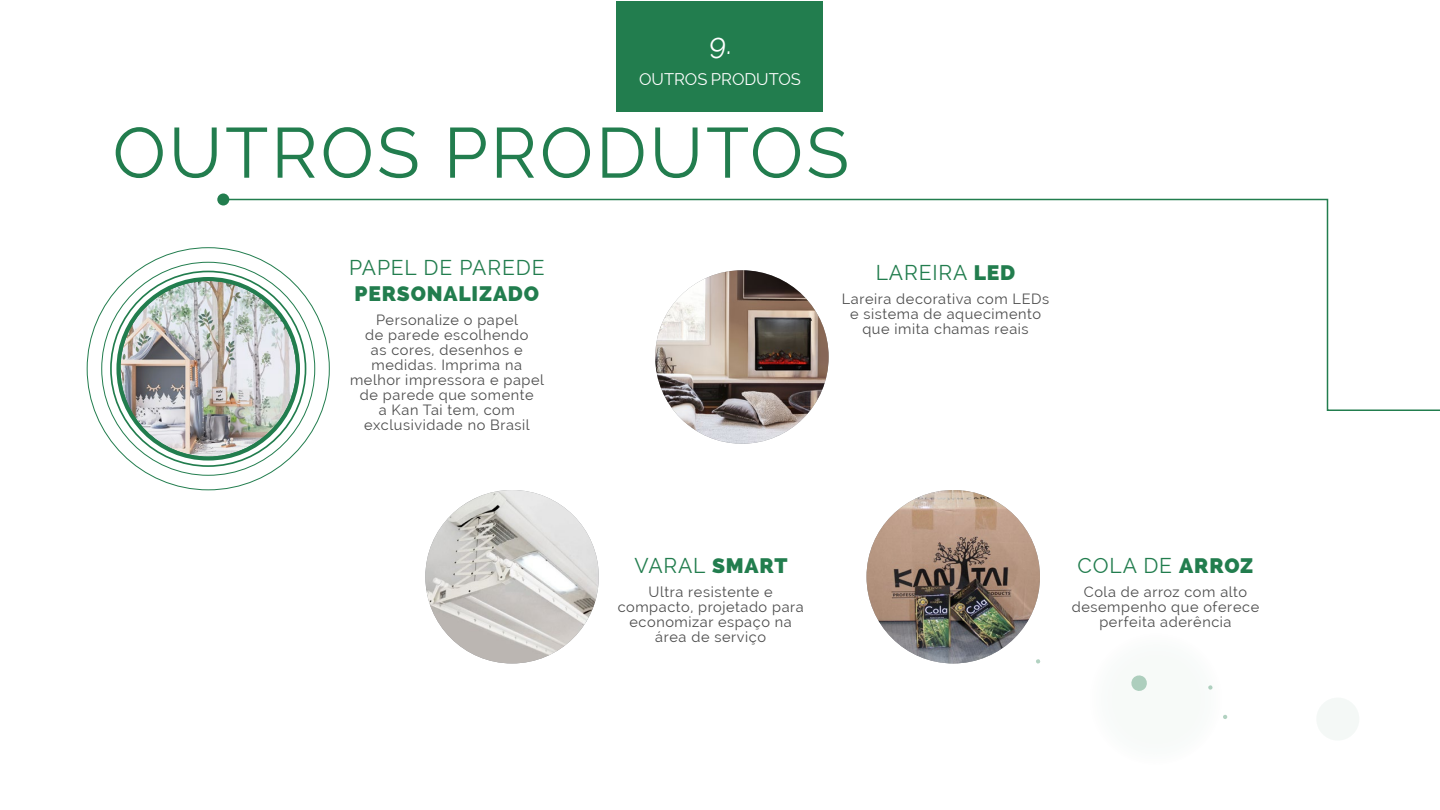
<style>
.page{position:relative;width:1440px;height:810px;background:#fff}
.page>*{position:absolute;margin:0;border:0;box-sizing:border-box;transform-origin:0 0}
.t1{font:70.72px "Raleway";letter-spacing:.04em;color:#227d4e}
.t2{font:28.5px "Raleway";color:#fff}
.t3{font:21px "Raleway";letter-spacing:.04em;color:#227d4e}
.t4{font:800 21px "Raleway";letter-spacing:.04em;color:#227d4e}
.t5{font:16.5px "Raleway";color:#fff}
.t6{font:14.55px/15px "Raleway";letter-spacing:.04em;color:#4d4d4d;text-align:center}
.s1{font-weight:800}
</style>
<div class="page">
<svg style="left:1317px;top:698px;width:42px;height:42px"></svg>
<svg style="left:1036px;top:659px;width:5px;height:5px"></svg>
<svg style="left:1131px;top:675px;width:97px;height:44px"></svg>
<svg style="left:222px;top:198px;width:1218px;height:214px"></svg>
<div style="left:217px;top:194px;width:12px;height:12px;background:#227d4e;border-radius:50%"></div>
<img style="left:655px;top:270px;width:174px;height:174px;border-radius:87px">
<img style="left:425px;top:490px;width:174px;height:173px;border-radius:87px">
<img style="left:867px;top:490px;width:173px;height:173px;border-radius:87px">
<div style="left:118px;top:279px;width:180px;height:180px;background:#227d4e;border-radius:50%"></div>
<img style="left:120px;top:281px;width:176px;height:176px;border-radius:88px">
<div style="left:116px;top:277px;width:184px;height:184px;border:4px solid #227d4e;border-radius:50%"></div>
<div style="left:617px;top:1px;width:206px;height:110px;background:#227d4e"></div>
<h2 class="t2" style="left:709px;top:28px;width:27px">9.</h2>
<p class="t5" style="left:639px;top:69px;width:163px">OUTROS PRODUTOS</p>
<h1 class="t1" style="left:112px;top:112px;width:738px">OUTROS PRODUTOS</h1>
<h3 class="t3" style="left:349px;top:256px;width:197px">PAPEL DE PAREDE</h3>
<h3 class="t4" style="left:354px;top:281px;width:186px">PERSONALIZADO</h3>
<p class="t6" style="left:350px;top:312px;width:196px">Personalize o papel<br>de parede escolhendo<br>as cores, desenhos e medidas. Imprima na melhor impressora e papel de parede que somente<br>a Kan Tai tem, com exclusividade no Brasil</p>
<h3 class="t3" style="left:876px;top:261px;width:141px">LAREIRA <span class="s1">LED</span></h3>
<p class="t6" style="left:842px;top:292px;width:209px">Lareira decorativa com LEDs e sistema de aquecimento que imita chamas reais</p>
<h3 class="t3" style="left:635px;top:553px;width:154px">VARAL <span class="s1">SMART</span></h3>
<p class="t6" style="left:618px;top:584px;width:188px">Ultra resistente e compacto, projetado para economizar espaço na área de serviço</p>
<h3 class="t3" style="left:1078px;top:553px;width:177px">COLA DE <span class="s1">ARROZ</span></h3>
<p class="t6" style="left:1072px;top:584px;width:189px">Cola de arroz com alto desempenho que oferece perfeita aderência</p>
</div>
